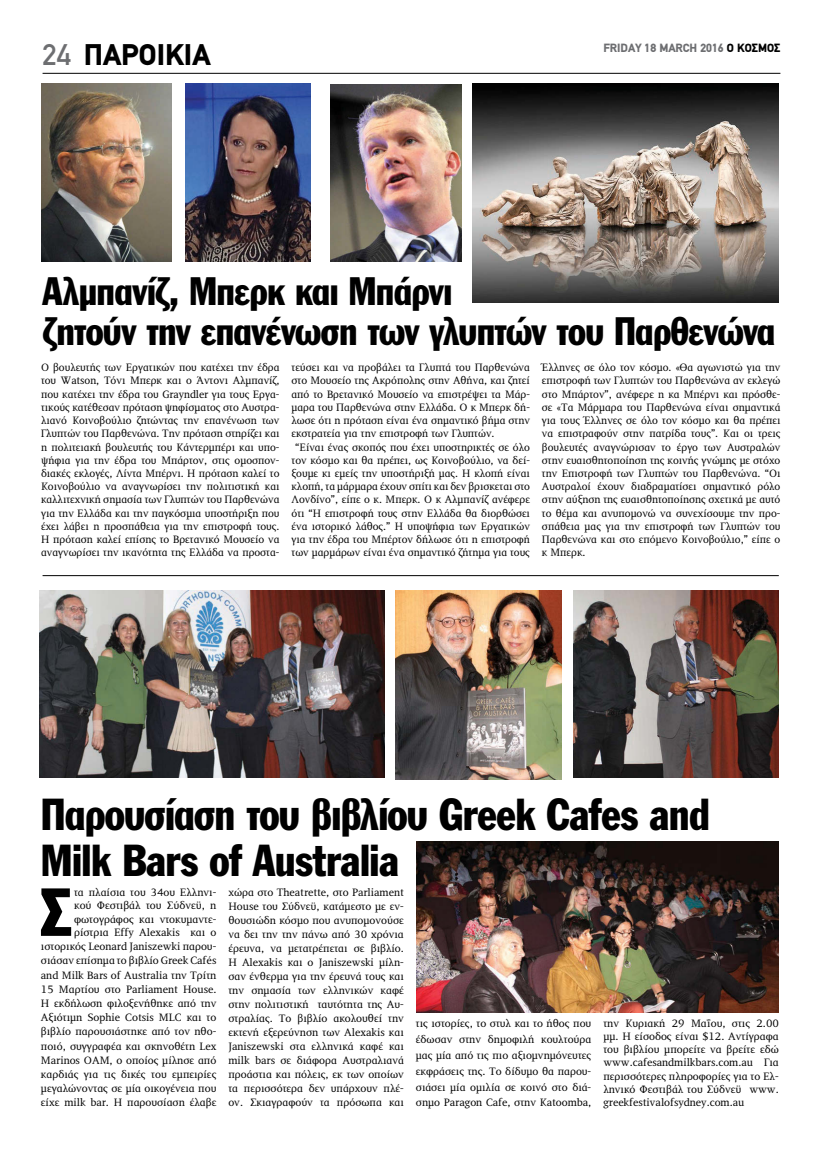
<style>
.page{position:relative;width:823px;height:1149px;background:#fff}
.page>*{position:absolute;margin:0;border:0;box-sizing:border-box;transform-origin:0 0}
.t1{font:66.6px "Franklin Gothic Greek Cond";color:#000}
.t2{font:44px/46px "Franklin Gothic Greek Cond";letter-spacing:-.015em;color:#000}
.t3{font:39px/40px "Franklin Gothic Greek Cond";letter-spacing:-.02em;color:#000}
.t4{font:900 30px "PF Din Text";color:#000}
.t5{font:900 12px "PF Din Text";color:#6d6e71}
.t6{font:11px/13.2px "PF Diplomat";color:#000;text-align:justify}
.s1{font-weight:500;color:#6d6e71}
.s2{color:#000}
</style>
<div class="page">
<hr style="left:43px;top:73px;width:737px;height:1px;background:#000">
<img style="left:39px;top:590px;width:345px;height:187px">
<img style="left:573px;top:590px;width:205px;height:187px">
<img style="left:395px;top:590px;width:166px;height:189px">
<img style="left:416px;top:841px;width:362px;height:171px">
<hr style="left:43px;top:575px;width:735px;height:1px;background:#000">
<img style="left:472px;top:84px;width:306px;height:218px">
<img style="left:41px;top:84px;width:130px;height:177px">
<img style="left:186px;top:84px;width:125px;height:177px">
<img style="left:330px;top:84px;width:131px;height:177px">
<h3 class="t4" style="left:43px;top:37px;width:145px"><span class="s1">24</span> ∆ΙΕΘΝΗ</h3>
<p class="t5" style="left:603px;top:40px;width:178px">FRIDAY 18 MARCH 2016 <span class="s2">Ο ΚΟΣΜΟΣ</span></p>
<h3 class="t4" style="left:84px;top:37px;width:128px">ΠΑΡΟΙΚΙΑ</h3>
<h3 class="t3" style="left:43px;top:271px;width:733px">Aλµπανίζ, Μπερκ και Μπάρνι<br>ζητούν την επανένωση των γλυπτών του Παρθενώνα</h3>
<p class="t6" style="left:41px;top:361px;width:240px">Ο βουλευτής των Εργατικών που κατέχει την έδρα του Watson, Τόνι Μπερκ και ο Άντονι Αλµπανίζ, που κατέχει την έδρα του Grayndler για τους Εργα&shy;τικούς κατέθεσαν πρόταση ψηφίσµατος στο Αυστρα&shy;λιανό Κοινοβούλιο ζητώντας την επανένωση των Γλυπτών του Παρθενώνα. Την πρόταση στηρίζει και η πολιτειακή βουλευτής του Κάντερµπέρι και υπο&shy;ψήφια για την έδρα του Μπάρτον, στις οµοσπον&shy;διακές εκλογές, Λίντα Μπέρνι. Η πρόταση καλεί το Κοινοβούλιο να αναγνωρίσει την πολιτιστική και καλλιτεχνική σηµασία των Γλυπτών του Παρθενώνα για την Ελλάδα και την παγκόσµια υποστήριξη που έχει λάβει η προσπάθεια για την επιστροφή τους.<br>Η πρόταση καλεί επίσης το Βρετανικό Μουσείο να αναγνωρίσει την ικανότητα της Ελλάδα να προστα-</p>
<p class="t6" style="left:291px;top:361px;width:240px">τεύσει και να προβάλει τα Γλυπτά του Παρθενώνα</p>
<p class="t6" style="left:541px;top:361px;width:240px">Έλληνες σε όλο τον κόσµο. «Θα αγωνιστώ για την επιστροφή των Γλυπτών του Παρθενώνα αν εκλεγώ στο Μπάρτον”, ανέφερε η κα Μπέρνι και πρόσθε&shy;σε «Τα Μάρµαρα του Παρθενώνα είναι σηµαντικά για τους Έλληνες σε όλο τον κόσµο και θα πρέπει να επιστραφούν στην πατρίδα τους”. Και οι τρεις βουλευτές αναγνώρισαν το έργο των Αυστραλών στην ευαισθητοποίηση της κοινής γνώµης µε στόχο την Επιστροφή των Γλυπτών του Παρθενώνα. “Οι Αυστραλοί έχουν διαδραµατίσει σηµαντικό ρόλο στην αύξηση της ευαισθητοποίησης σχετικά µε αυτό το θέµα και ανυποµονώ να συνεχίσουµε την προ&shy;σπάθεια µας για την επιστροφή των Γλυπτών του Παρθενώνα και στο επόµενο Κοινοβούλιο,” είπε ο κ Μπερκ.</p>
<p class="t6" style="left:291px;top:374px;width:240px">στο Μουσείο της Ακρόπολης στην Αθήνα, και ζητεί</p>
<p class="t6" style="left:291px;top:387px;width:240px">από το Βρετανικό Μουσείο να επιστρέψει τα Μάρ-</p>
<p class="t6" style="left:291px;top:401px;width:240px">µαρα του Παρθενώνα στην Ελλάδα. Ο κ Μπερκ δή-</p>
<p class="t6" style="left:291px;top:414px;width:240px">λωσε ότι η πρόταση είναι ένα σηµαντικό βήµα στην</p>
<p class="t6" style="left:291px;top:427px;width:204px">εκστρατεία για την επιστροφή των Γλυπτών.</p>
<p class="t6" style="left:295px;top:440px;width:236px">“Είναι ένας σκοπός που έχει υποστηρικτές σε όλο</p>
<p class="t6" style="left:291px;top:453px;width:240px">τον κόσµο και θα πρέπει, ως Κοινοβούλιο, να δεί-</p>
<p class="t6" style="left:291px;top:467px;width:240px">ξουµε κι εµείς την υποστήριξή µας. Η κλοπή είναι</p>
<p class="t6" style="left:291px;top:480px;width:240px">κλοπή, τα µάρµαρα έχουν σπίτι και δεν βρισκεται στο</p>
<p class="t6" style="left:291px;top:493px;width:240px">Λονδίνο”, είπε ο κ. Μπερκ. Ο κ Αλµπανίζ ανέφερε</p>
<p class="t6" style="left:291px;top:506px;width:240px">ότι “Η επιστροφή τους στην Ελλάδα θα διορθώσει</p>
<p class="t6" style="left:291px;top:519px;width:240px">ένα ιστορικό λάθος.” Η υποψήφια των Εργατικών</p>
<p class="t6" style="left:291px;top:533px;width:240px">για την έδρα του Μπέρτον δήλωσε ότι η επιστροφή</p>
<p class="t6" style="left:291px;top:546px;width:240px">των µαρµάρων είναι ένα σηµαντικό ζήτηµα για τους</p>
<h2 class="t2" style="left:41px;top:791px;width:670px">Παρουσίαση του βιβλίου Greek Cafes and<br>Milk Bars of Australia</h2>
<h1 class="t1" style="left:41px;top:874px;width:32px">Σ</h1>
<p class="t6" style="left:74px;top:885px;width:144px">τα πλαίσια του 34ου Ελληνι&shy;κού Φεστιβάλ του Σύδνεϋ, η φωτογράφος και ντοκυµαντε&shy;ρίστρια Effy Alexakis και ο</p>
<p class="t6" style="left:41px;top:939px;width:177px;line-height:14.2px">ιστορικός Leonard Janiszewki παρου&shy;σιάσαν επίσηµα το βιβλίο Greek Cafés and Milk Bars of Australia την Τρίτη 15 Μαρτίου στο Parliament House.<br>Η εκδήλωση φιλοξενήθηκε από την Αξιότιµη Sophie Cotsis MLC και το βιβλίο παρουσιάστηκε από τον ηθο&shy;ποιό, συγγραφέα και σκηνοθέτη Lex Marinos OAM, ο οποίος µίλησε από καρδιάς για τις δικές του εµπειρίες µεγαλώνοντας σε µία οικογένεια που είχε milk bar. H παρουσίαση έλαβε</p>
<p class="t6" style="left:228px;top:885px;width:177px;line-height:14px">χώρα στο Theatrette, στο Parliament House του Σύδνεϋ, κατάµεστο µε εν&shy;θουσιώδη κόσµο που ανυποµονούσε να δει την την πάνω από 30 χρόνια έρευνα, να µετατρέπεται σε βιβλίο.<br>Η Alexakis και ο Janiszewski µίλη&shy;σαν ένθερµα για την έρευνά τους και την σηµασία των ελληνικών καφέ στην πολιτιστική ταυτότητα της Αυ&shy;στραλίας. Το βιβλίο ακολουθεί την εκτενή εξερεύνηση των Alexakis και Janiszewski στα ελληνικά καφέ και milk bars σε διάφορα Αυστραλιανά προάστια και πόλεις, εκ των οποίων τα περισσότερα δεν υπάρχουν πλέ&shy;ον. Σκιαγραφούν τα πρόσωπα και</p>
<p class="t6" style="left:415px;top:1015px;width:177px;line-height:15.8px">τις ιστορίες, το στυλ και το ήθος που έδωσαν στην δηµοφιλή κουλτούρα µας µία από τις πιο αξιοµνηµόνευτες εκφράσεις της. Το δίδυµο θα παρου&shy;σιάσει µία οµιλία σε κοινό στο διά&shy;σηµο Paragon Cafe, στην Katoomba,</p>
<p class="t6" style="left:603px;top:1016px;width:177px">την Κυριακή 29 Μαΐου, στις 2.00 µµ. Η είσοδος είναι $12. Αντίγραφα του βιβλίου µπορείτε να βρείτε εδώ www.cafesandmilkbars.com.au Για περισσότερες πληροφορίες για το Ελ&shy;ληνικό Φεστιβάλ του Σύδνεϋ www. greekfestivalofsydney.com.au</p>
</div>
